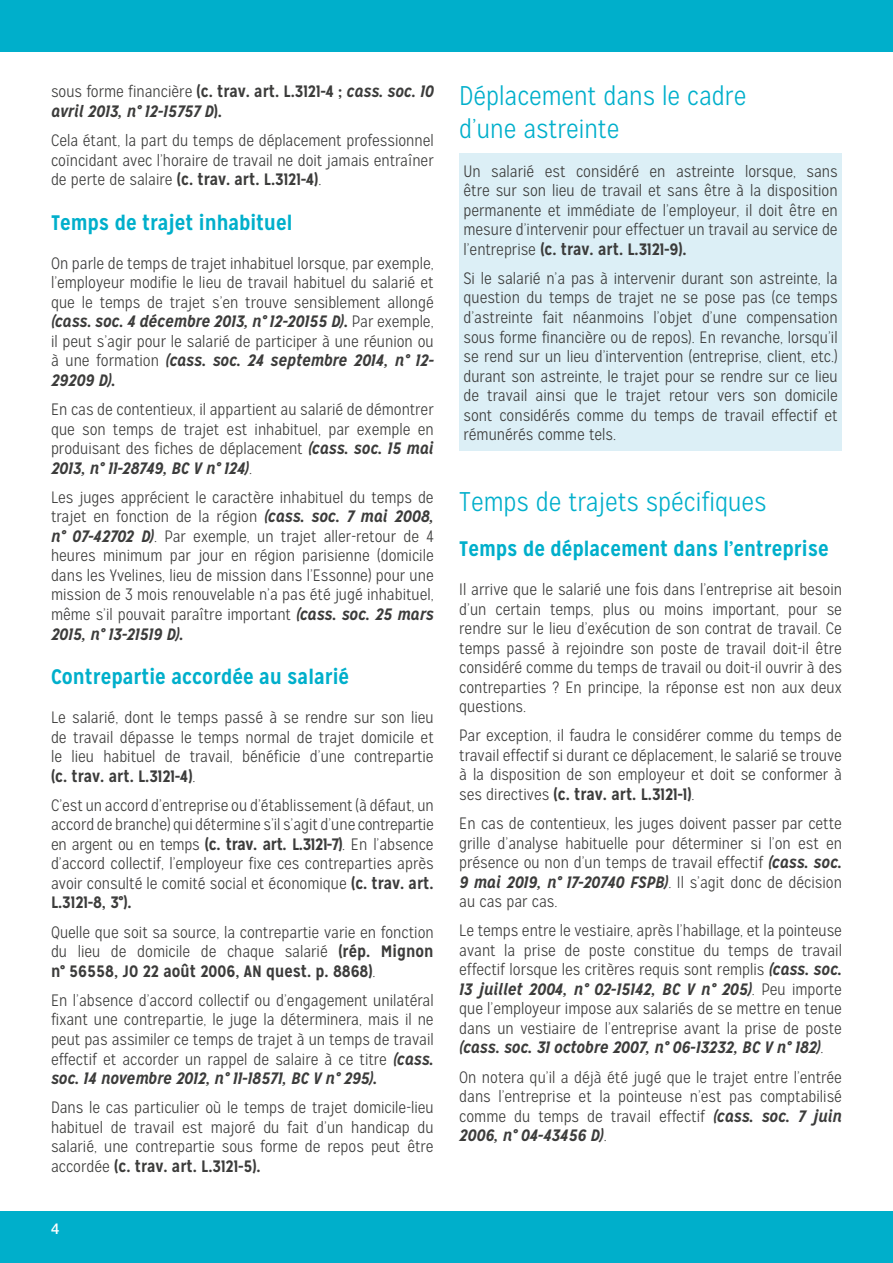
<style>
.page{position:relative;width:893px;height:1263px;background:#fff}
.page>*{position:absolute;margin:0;border:0;box-sizing:border-box;transform-origin:0 0}
.t1{font:300 27px/32.4px "Mission Gothic";color:#00afcb}
.t2{font:700 21px "Mission Gothic";color:#00afcb}
.t3{font:300 16.5px/19.5px "Mission Gothic";color:#3c3c3b;text-align:justify}
.t4{font:italic 700 16.5px/19.5px "Mission Gothic";color:#3c3c3b}
.t5{font:500 15px "Helvetica Neue";color:#fff}
.s1{font-weight:300;font-style:normal}
.s2{font-style:normal}
.s3{font-weight:700}
.s4{font-weight:700;font-style:italic}
</style>
<div class="page">
<div style="left:459px;top:153px;width:383px;height:297px;background:#dceff6"></div>
<div style="left:0;top:0;width:893px;height:51px;background:#00afcb"></div>
<div style="left:0;top:1212px;width:893px;height:51px;background:#00afcb"></div>
<p class="t4" style="left:51px;top:82px;width:384px"><span class="s1">sous forme financière</span> <span class="s2">(c. trav. art. L.3121-4 ;</span> cass. soc. 10 avril 2013, n° 12-15757 D<span class="s2">).</span></p>
<p class="t3" style="left:51px;top:131px;width:384px">Cela étant, la part du temps de déplacement professionnel coïncidant avec l’horaire de travail ne doit jamais entraîner de perte de salaire <span class="s3">(c. trav. art. L.3121-4)</span>.</p>
<p class="t2" style="left:51px;top:209px;width:243px">Temps de trajet inhabituel</p>
<p class="t3" style="left:51px;top:254px;width:384px">On parle de temps de trajet inhabituel lorsque, par exemple, l’employeur modifie le lieu de travail habituel du salarié et que le temps de trajet s’en trouve sensiblement allongé <span class="s4">(cass. soc. 4 décembre 2013, n° 12-20155 D).</span> Par exemple, il peut s’agir pour le salarié de participer à une réunion ou à une formation <span class="s4">(cass. soc. 24 septembre 2014, n° 12- 29209 D).</span></p>
<p class="t3" style="left:51px;top:400px;width:384px">En cas de contentieux, il appartient au salarié de démontrer que son temps de trajet est inhabituel, par exemple en produisant des fiches de déplacement <span class="s4">(cass. soc. 15 mai 2013, n° 11-28749, BC V n° 124)</span>.</p>
<p class="t3" style="left:51px;top:488px;width:384px">Les juges apprécient le caractère inhabituel du temps de trajet en fonction de la région <span class="s4">(cass. soc. 7 mai 2008, n° 07-42702 D)</span>. Par exemple, un trajet aller-retour de 4 heures minimum par jour en région parisienne (domicile dans les Yvelines, lieu de mission dans l’Essonne) pour une mission de 3 mois renouvelable n’a pas été jugé inhabituel, même s’il pouvait paraître important <span class="s4">(cass. soc. 25 mars 2015, n° 13-21519 D).</span></p>
<p class="t2" style="left:51px;top:664px;width:300px">Contrepartie accordée au salarié</p>
<p class="t3" style="left:51px;top:708px;width:384px">Le salarié, dont le temps passé à se rendre sur son lieu de travail dépasse le temps normal de trajet domicile et le lieu habituel de travail, bénéficie d’une contrepartie <span class="s3">(c. trav. art. L.3121-4)</span>.</p>
<p class="t3" style="left:51px;top:796px;width:384px">C’est un accord d’entreprise ou d’établissement (à défaut, un accord de branche) qui détermine s’il s’agit d’une contrepartie en argent ou en temps <span class="s3">(c. trav. art. L.3121-7)</span>. En l’absence d’accord collectif, l’employeur fixe ces contreparties après avoir consulté le comité social et économique <span class="s3">(c. trav. art.<br>L.3121-8, 3°).</span></p>
<p class="t3" style="left:51px;top:922px;width:384px">Quelle que soit sa source, la contrepartie varie en fonction du lieu de domicile de chaque salarié <span class="s3">(rép. Mignon n° 56558, JO 22 août 2006, AN quest. p. 8868)</span>.</p>
<p class="t3" style="left:51px;top:991px;width:384px">En l’absence d’accord collectif ou d’engagement unilatéral fixant une contrepartie, le juge la déterminera, mais il ne peut pas assimiler ce temps de trajet à un temps de travail effectif et accorder un rappel de salaire à ce titre <span class="s4">(cass. soc. 14 novembre 2012, n° 11-18571, BC V n° 295).</span></p>
<p class="t3" style="left:51px;top:1098px;width:384px">Dans le cas particulier où le temps de trajet domicile-lieu habituel de travail est majoré du fait d’un handicap du salarié, une contrepartie sous forme de repos peut être accordée <span class="s3">(c. trav. art. L.3121-5).</span></p>
<p class="t5" style="left:51px;top:1220px;width:10px">4</p>
<h1 class="t1" style="left:459px;top:80px;width:289px">Déplacement dans le cadre d’une astreinte</h1>
<p class="t3" style="left:463px;top:161px;width:376px">Un salarié est considéré en astreinte lorsque, sans être sur son lieu de travail et sans être à la disposition permanente et immédiate de l’employeur, il doit être en mesure d’intervenir pour effectuer un travail au service de l’entreprise <span class="s3">(c. trav. art. L.3121-9).</span></p>
<p class="t3" style="left:463px;top:269px;width:376px">Si le salarié n’a pas à intervenir durant son astreinte, la question du temps de trajet ne se pose pas (ce temps d’astreinte fait néanmoins l’objet d’une compensation sous forme financière ou de repos). En revanche, lorsqu’il se rend sur un lieu d’intervention (entreprise, client, etc.) durant son astreinte, le trajet pour se rendre sur ce lieu de travail ainsi que le trajet retour vers son domicile sont considérés comme du temps de travail effectif et rémunérés comme tels.</p>
<h1 class="t1" style="left:459px;top:486px;width:309px">Temps de trajets spécifiques</h1>
<p class="t2" style="left:459px;top:536px;width:371px">Temps de déplacement dans l’entreprise</p>
<p class="t3" style="left:459px;top:580px;width:384px">Il arrive que le salarié une fois dans l’entreprise ait besoin d’un certain temps, plus ou moins important, pour se rendre sur le lieu d’exécution de son contrat de travail. Ce temps passé à rejoindre son poste de travail doit-il être considéré comme du temps de travail ou doit-il ouvrir à des contreparties ? En principe, la réponse est non aux deux questions.</p>
<p class="t3" style="left:459px;top:726px;width:384px">Par exception, il faudra le considérer comme du temps de travail effectif si durant ce déplacement, le salarié se trouve à la disposition de son employeur et doit se conformer à ses directives <span class="s3">(c. trav. art. L.3121-1)</span>.</p>
<p class="t3" style="left:459px;top:814px;width:384px">En cas de contentieux, les juges doivent passer par cette grille d’analyse habituelle pour déterminer si l’on est en présence ou non d’un temps de travail effectif <span class="s4">(cass. soc.<br>9 mai 2019, n° 17-20740 FSPB)</span>. Il s’agit donc de décision au cas par cas.</p>
<p class="t3" style="left:459px;top:921px;width:384px">Le temps entre le vestiaire, après l’habillage, et la pointeuse avant la prise de poste constitue du temps de travail effectif lorsque les critères requis sont remplis <span class="s4">(cass. soc.<br>13 juillet 2004, n° 02-15142, BC V n° 205)</span>. Peu importe que l’employeur impose aux salariés de se mettre en tenue dans un vestiaire de l’entreprise avant la prise de poste <span class="s4">(cass. soc. 31 octobre 2007, n° 06-13232, BC V n° 182)</span>.</p>
<p class="t3" style="left:459px;top:1067px;width:384px">On notera qu’il a déjà été jugé que le trajet entre l’entrée dans l’entreprise et la pointeuse n’est pas comptabilisé comme du temps de travail effectif <span class="s4">(cass. soc. 7 juin 2006, n° 04-43456 D)</span>.</p>
</div>
